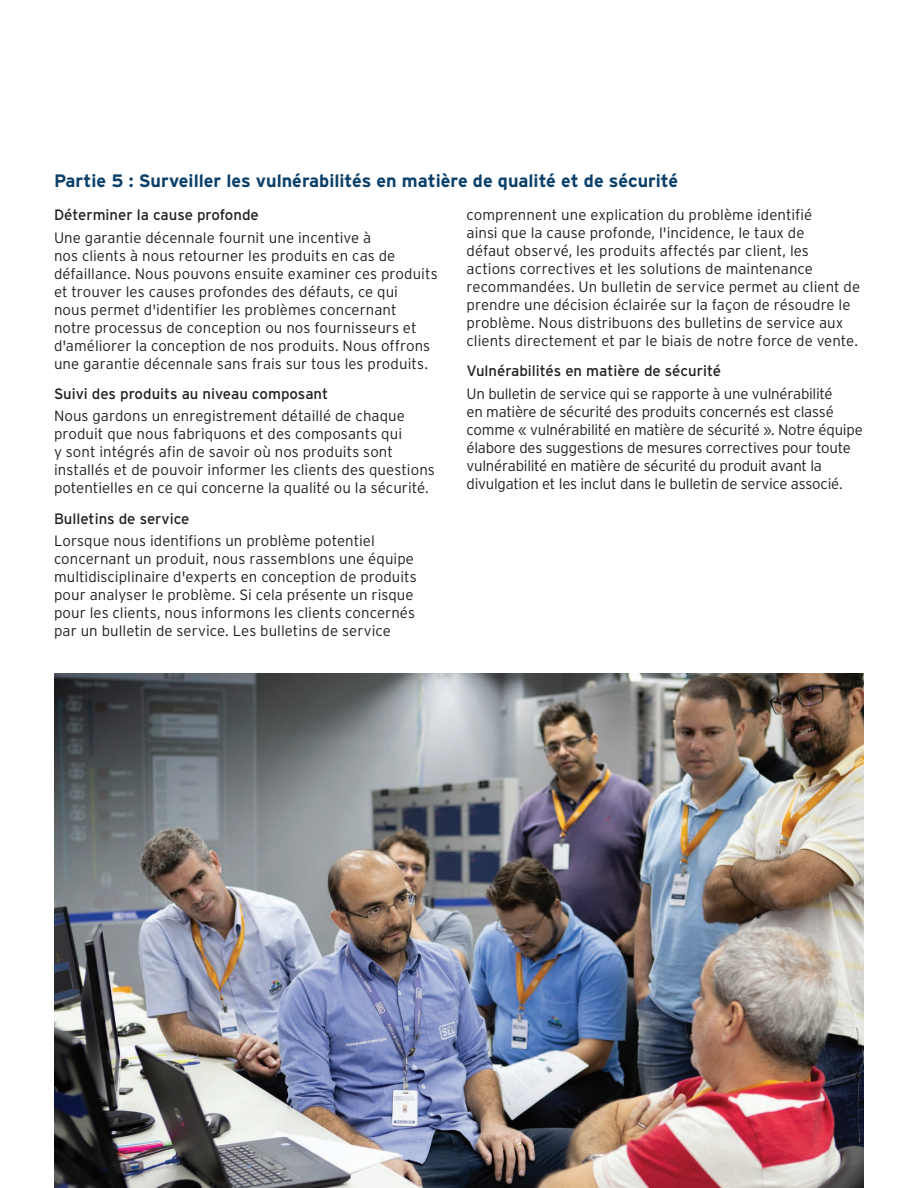
<style>
.page{position:relative;width:918px;height:1188px;background:#fff}
.page>*{position:absolute;margin:0;border:0;box-sizing:border-box;transform-origin:0 0}
.t1{font:700 18px "Interstate Poly";color:#0b406a}
.t2{font:300 15px/18px "Interstate Poly";color:#231f20}
.t3{font:15px "Interstate Poly";color:#231f20}
</style>
<div class="page">
<img style="left:54px;top:674px;width:810px;height:514px">
<p class="t1" style="left:54px;top:168px;width:626px">Partie 5 : Surveiller les vulnérabilités en matière de qualité et de sécurité</p>
<p class="t3" style="left:54px;top:204px;width:206px">Déterminer la cause profonde</p>
<p class="t2" style="left:54px;top:228px;width:385px">Une garantie décennale fournit une incentive à<br>nos clients à nous retourner les produits en cas de défaillance. Nous pouvons ensuite examiner ces produits et trouver les causes profondes des défauts, ce qui<br>nous permet d'identifier les problèmes concernant<br>notre processus de conception ou nos fournisseurs et d'améliorer la conception de nos produits. Nous offrons une garantie décennale sans frais sur tous les produits.</p>
<p class="t3" style="left:54px;top:383px;width:276px">Suivi des produits au niveau composant</p>
<p class="t2" style="left:54px;top:406px;width:382px">Nous gardons un enregistrement détaillé de chaque produit que nous fabriquons et des composants qui<br>y sont intégrés afin de savoir où nos produits sont installés et de pouvoir informer les clients des questions potentielles en ce qui concerne la qualité ou la sécurité.</p>
<p class="t3" style="left:54px;top:508px;width:137px">Bulletins de service</p>
<p class="t2" style="left:54px;top:531px;width:364px">Lorsque nous identifions un problème potentiel concernant un produit, nous rassemblons une équipe multidisciplinaire d'experts en conception de produits pour analyser le problème. Si cela présente un risque pour les clients, nous informons les clients concernés par un bulletin de service. Les bulletins de service</p>
<p class="t2" style="left:467px;top:205px;width:395px">comprennent une explication du problème identifié<br>ainsi que la cause profonde, l'incidence, le taux de<br>défaut observé, les produits affectés par client, les actions correctives et les solutions de maintenance recommandées. Un bulletin de service permet au client de prendre une décision éclairée sur la façon de résoudre le problème. Nous distribuons des bulletins de service aux clients directement et par le biais de notre force de vente.</p>
<p class="t3" style="left:467px;top:360px;width:256px">Vulnérabilités en matière de sécurité</p>
<p class="t2" style="left:467px;top:384px;width:398px">Un bulletin de service qui se rapporte à une vulnérabilité<br>en matière de sécurité des produits concernés est classé comme « vulnérabilité en matière de sécurité ». Notre équipe élabore des suggestions de mesures correctives pour toute vulnérabilité en matière de sécurité du produit avant la divulgation et les inclut dans le bulletin de service associé.</p>
</div>
